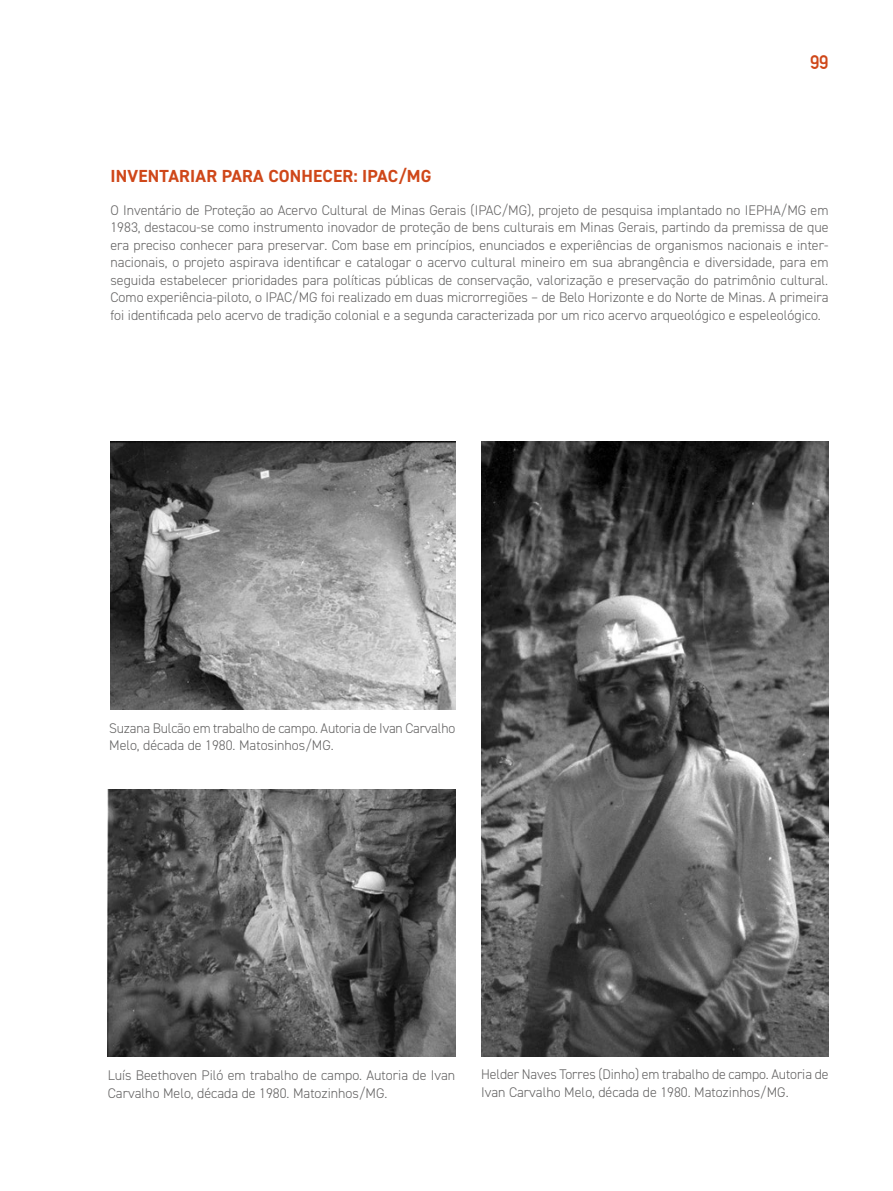
<style>
.page{position:relative;width:893px;height:1191px;background:#fff}
.page>*{position:absolute;margin:0;border:0;box-sizing:border-box;transform-origin:0 0}
.t1{font:700 19.25px "DIN Alternate";color:#cf4719}
.t2{font:700 17.5px "DIN2014";letter-spacing:.01em;color:#cf4719}
.t3{font:300 14px/17.5px "DIN2014";color:#646363}
</style>
<div class="page">
<img style="left:110px;top:441px;width:345px;height:268px">
<img style="left:108px;top:789px;width:347px;height:267px">
<img style="left:481px;top:441px;width:347px;height:615px">
<h1 class="t1" style="left:810px;top:48px;width:20px">99</h1>
<p class="t2" style="left:111px;top:165px;width:322px">INVENTARIAR PARA CONHECER: IPAC/MG</p>
<p class="t3" style="left:110px;top:201px;width:720px;text-align:justify">O Inventário de Proteção ao Acervo Cultural de Minas Gerais (IPAC/MG), projeto de pesquisa implantado no IEPHA/MG em 1983, destacou-se como instrumento inovador de proteção de bens culturais em Minas Gerais, partindo da premissa de que era preciso conhecer para preservar. Com base em princípios, enunciados e experiências de organismos nacionais e inter&shy;nacionais, o projeto aspirava identificar e catalogar o acervo cultural mineiro em sua abrangência e diversidade, para em seguida estabelecer prioridades para políticas públicas de conservação, valorização e preservação do patrimônio cultural.<br>Como experiência-piloto, o IPAC/MG foi realizado em duas microrregiões – de Belo Horizonte e do Norte de Minas. A primeira foi identificada pelo acervo de tradição colonial e a segunda caracterizada por um rico acervo arqueológico e espeleológico.</p>
<p class="t3" style="left:109px;top:719px;width:348px">Suzana Bulcão em trabalho de campo. Autoria de Ivan Carvalho<br>Melo, década de 1980. Matosinhos/MG.</p>
<p class="t3" style="left:108px;top:1066px;width:349px">Luís Beethoven Piló em trabalho de campo. Autoria de Ivan<br>Carvalho Melo, década de 1980. Matozinhos/MG.</p>
<p class="t3" style="left:481px;top:1065px;width:349px">Helder Naves Torres (Dinho) em trabalho de campo. Autoria de<br>Ivan Carvalho Melo, década de 1980. Matozinhos/MG.</p>
</div>
